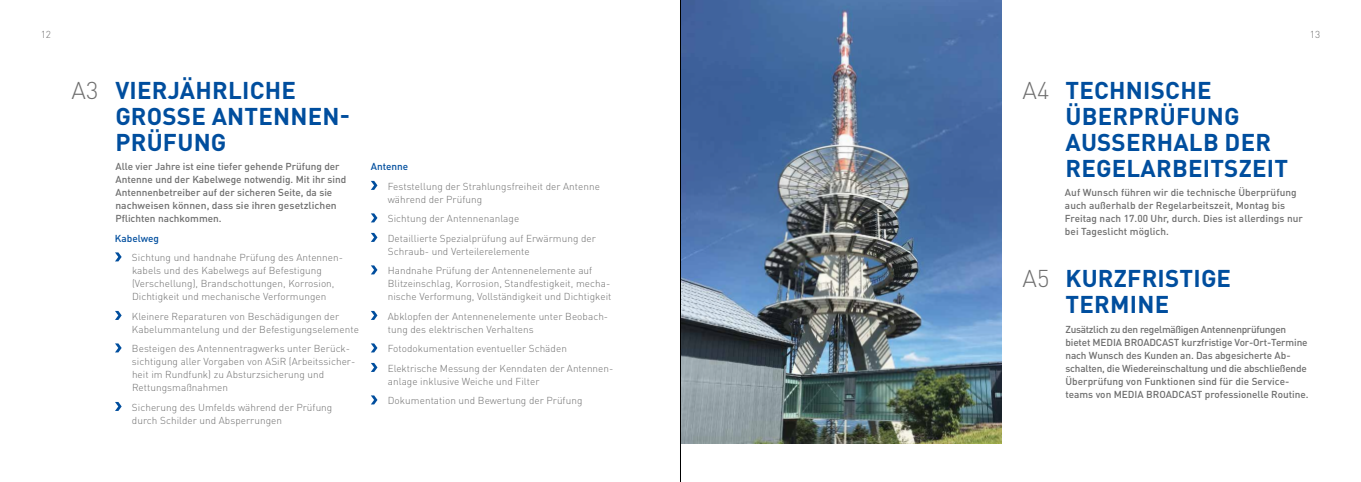
<style>
.page{position:relative;width:1361px;height:482px;background:#fff}
.page>*{position:absolute;margin:0;border:0;box-sizing:border-box;transform-origin:0 0}
.t1{font:700 24px/26px "DIN Pro";letter-spacing:.01em;color:#004e9e}
.t2{font:300 10px/13px "DIN Pro";letter-spacing:.005em;color:#6e6e6e}
.t3{font:500 10px/13px "DIN Pro";color:#6e6e6e}
.t4{font:500 10px "DIN Pro";color:#004e9e}
.s1{font-weight:300;color:#6e6e6e}
</style>
<div class="page">
<img style="left:681px;top:0;width:320px;height:443px">
<svg style="left:371px;top:181px;width:6px;height:9px"></svg>
<svg style="left:371px;top:213px;width:6px;height:9px"></svg>
<svg style="left:371px;top:233px;width:6px;height:9px"></svg>
<svg style="left:371px;top:265px;width:6px;height:9px"></svg>
<svg style="left:371px;top:311px;width:6px;height:9px"></svg>
<svg style="left:371px;top:343px;width:6px;height:9px"></svg>
<svg style="left:371px;top:363px;width:6px;height:9px"></svg>
<svg style="left:371px;top:395px;width:6px;height:9px"></svg>
<svg style="left:115px;top:252px;width:7px;height:9px"></svg>
<svg style="left:115px;top:311px;width:7px;height:9px"></svg>
<svg style="left:115px;top:343px;width:7px;height:9px"></svg>
<svg style="left:115px;top:402px;width:7px;height:9px"></svg>
<hr style="left:680px;top:0;width:1px;height:482px;background:#000">
<p class="t2" style="left:41px;top:28px;width:12px">12</p>
<p class="t2" style="left:1310px;top:28px;width:12px">13</p>
<h1 class="t1" style="left:115px;top:76px;width:236px;text-indent:-44px"><span class="s1">A3</span> VIERJÄHRLICHE<br>GROSSE ANTENNEN-<br>PRÜFUNG</h1>
<p class="t3" style="left:115px;top:160px;width:232px">Alle vier Jahre ist eine tiefer gehende Prüfung der Antenne und der Kabelwege notwendig. Mit ihr sind Antennenbetreiber auf der sicheren Seite, da sie nachweisen können, dass sie ihren gesetzlichen Pflichten nachkommen.</p>
<p class="t4" style="left:115px;top:231px;width:45px">Kabelweg</p>
<p class="t2" style="left:132px;top:251px;width:213px">Sichtung und handnahe Prüfung des Antennen&shy;kabels und des Kabelwegs auf Befestigung (Verschellung), Brandschottungen, Korrosion, Dichtigkeit und mechanische Verformungen</p>
<p class="t2" style="left:132px;top:309px;width:228px">Kleinere Reparaturen von Beschädigungen der<br>Kabelummantelung und der Befestigungselemente</p>
<p class="t2" style="left:132px;top:342px;width:225px">Besteigen des Antennentragwerks unter Berück&shy;sichtigung aller Vorgaben von ASiR (Arbeitssicher&shy;heit im Rundfunk) zu Absturzsicherung und Rettungsmaßnahmen</p>
<p class="t2" style="left:132px;top:400px;width:202px">Sicherung des Umfelds während der Prüfung durch Schilder und Absperrungen</p>
<p class="t4" style="left:371px;top:160px;width:39px">Antenne</p>
<p class="t2" style="left:388px;top:179px;width:214px">Feststellung der Strahlungsfreiheit der Antenne während der Prüfung</p>
<p class="t2" style="left:388px;top:209px;width:210px;line-height:19.5px">Sichtung der Antennenanlage<br>Detaillierte Spezialprüfung auf Erwärmung der</p>
<p class="t2" style="left:388px;top:241px;width:206px;line-height:19.5px">Schraub- und Verteilerelemente<br>Handnahe Prüfung der Antennenelemente auf</p>
<p class="t2" style="left:388px;top:277px;width:225px">Blitzeinschlag, Korrosion, Standfestigkeit, mecha&shy;nische Verformung, Vollständigkeit und Dichtigkeit</p>
<p class="t2" style="left:388px;top:309px;width:222px">Abklopfen der Antennenelemente unter Beobach&shy;tung des elektrischen Verhaltens</p>
<p class="t2" style="left:388px;top:339px;width:227px;line-height:19.5px">Fotodokumentation eventueller Schäden<br>Elektrische Messung der Kenndaten der Antennen-</p>
<p class="t2" style="left:388px;top:371px;width:196px;line-height:19.5px">anlage inklusive Weiche und Filter<br>Dokumentation und Bewertung der Prüfung</p>
<h1 class="t1" style="left:1065px;top:76px;width:224px;text-indent:-43px"><span class="s1">A4</span> TECHNISCHE<br>ÜBERPRÜFUNG<br>AUSSERHALB DER<br>REGELARBEITSZEIT</h1>
<p class="t3" style="left:1065px;top:186px;width:239px">Auf Wunsch führen wir die technische Überprüfung auch außerhalb der Regelarbeitszeit, Montag bis Freitag nach 17.00 Uhr, durch. Dies ist allerdings nur bei Tageslicht möglich.</p>
<h1 class="t1" style="left:1065px;top:265px;width:167px;text-indent:-43px"><span class="s1">A5</span> KURZFRISTIGE<br>TERMINE</h1>
<p class="t3" style="left:1065px;top:322px;width:245px">Zusätzlich zu den regelmäßigen Antennenprüfungen bietet MEDIA BROADCAST kurzfristige Vor-Ort-Termine nach Wunsch des Kunden an. Das abgesicherte Ab&shy;schalten, die Wiedereinschaltung und die abschließende Überprüfung von Funktionen sind für die Service&shy;teams von MEDIA BROADCAST professionelle Routine.</p>
</div>
